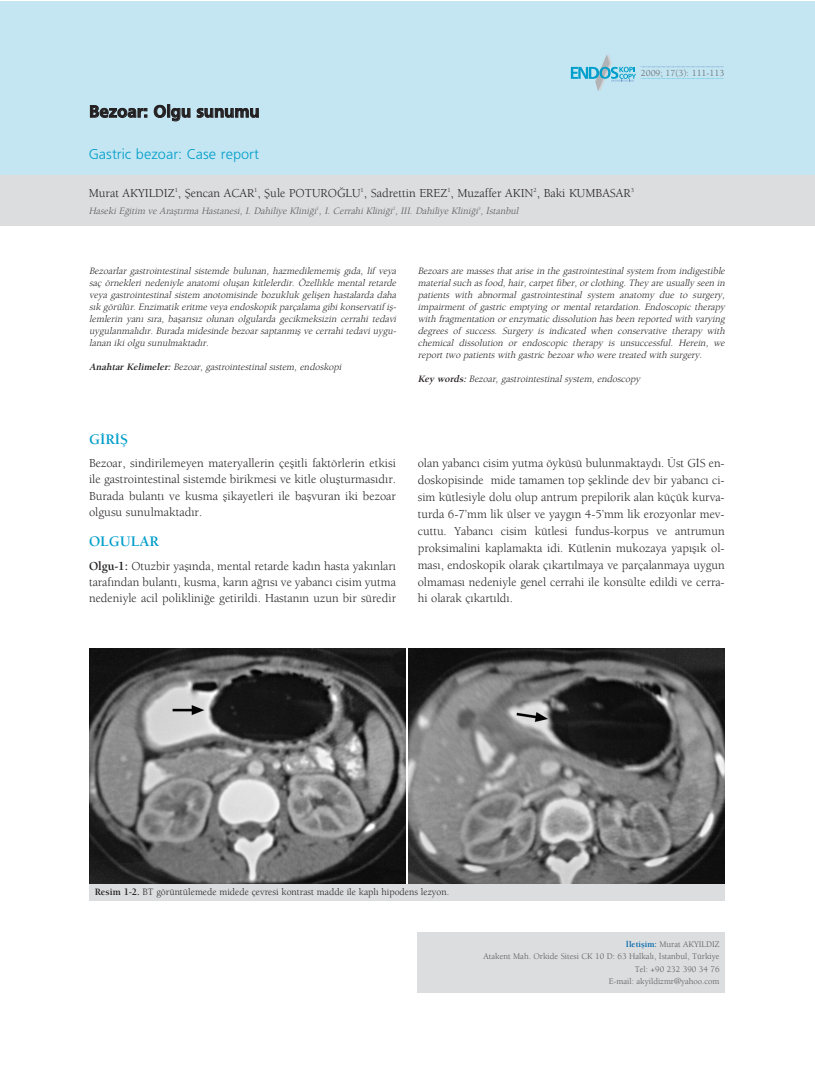
<style>
.page{position:relative;width:815px;height:1081px;background:#fff}
.page>*{position:absolute;margin:0;border:0;box-sizing:border-box;transform-origin:0 0}
.t1{font:700 17.5px "Fruga San";color:#231f20}
.t2{font:15px "Frugal Sans";color:#009eca}
.t3{font:700 15px "Berkeley";color:#009eca}
.t4{font:12.5px/16.9px "Berkeley";color:#231f20;text-align:justify}
.t5{font:italic 10px/12px "Berkeley";color:#231f20;text-align:justify}
.t6{font:italic 10px "Berkeley";color:#57585a}
.t7{font:10px "Berkeley";color:#231f20}
.t8{font:9.5px "Berkeley";color:#636366}
.t9{font:8.75px/12.5px "Berkeley";color:#57585a;text-align:right}
.s1{font-weight:700}
.s2{font-weight:700;color:#0067aa}
</style>
<div class="page">
<div style="left:418px;top:932px;width:307px;height:60px;background:#dcdddf"></div>
<div style="left:0;top:1px;width:814px;height:224px;background:#c4e6f2"></div>
<div style="left:0;top:175px;width:814px;height:50px;background:#dcdddf"></div>
<svg style="left:571px;top:54px;width:153px;height:37px"></svg>
<img style="left:89px;top:648px;width:316px;height:236px">
<img style="left:409px;top:648px;width:316px;height:236px">
<div style="left:89px;top:884px;width:635px;height:17px;background:#dcdddf"></div>
<p class="t8" style="left:641px;top:69px;width:85px">2009; 17(3): 111-113</p>
<h1 class="t1" style="left:89px;top:105px;width:172px">Bezoar: Olgu sunumu</h1>
<h2 class="t2" style="left:89px;top:148px;width:172px">Gastric bezoar: Case report</h2>
<p class="t4" style="left:89px;top:185px;width:547px">Murat AKYILDIZ<sup>1</sup>, fiencan ACAR<sup>1</sup>, fiule POTURO⁄LU<sup>1</sup>, Sadrettin EREZ<sup>1</sup>, Muzaffer AKIN<sup>2</sup>, Baki KUMBASAR<sup>3</sup></p>
<p class="t6" style="left:89px;top:206px;width:433px">Haseki E¤itim ve Araflt›rma Hastanesi, I. Dahiliye Klini¤i<sup>1</sup>, I. Cerrahi Klini¤i<sup>2</sup>, III. Dahiliye Klini¤i<sup>3</sup>, ‹stanbul</p>
<p class="t5" style="left:89px;top:266px;width:310px">Bezoarlar gastrointestinal sistemde bulunan, hazmedilememifl g›da, lif veya saç örnekleri nedeniyle anatomi oluflan kitlelerdir. Özell›kle mental retarde veya gastrointestinal sistem anotomisinde bozukluk geliflen hastalarda daha s›k görülür.Enzimatik eritme veya endoskopik parçalama gibikonservatif ifl&shy;lemlerin yan› s›ra, baflar›s›z olunan olgularda gecikmeksizin cerrahi tedavi uygulanmal›d›r. Burada midesinde bezoar saptanm›fl ve cerrahi tedavi uygu&shy;lanan iki olgu sunulmaktad›r.</p>
<p class="t5" style="left:89px;top:362px;width:256px"><span class="s1">Anahtar Kelimeler:</span> Bezoar, gastrointestinal s›stem, endoskopi</p>
<h2 class="t3" style="left:89px;top:433px;width:41px">G‹R‹fi</h2>
<p class="t4" style="left:89px;top:456px;width:308px;line-height:16.4px">Bezoar, sindirilemeyen materyallerin çeflitli faktörlerin etkisi ile gastrointestinal sistemde birikmesi ve kitle oluflturmas›d›r.<br>Burada bulant› ve kusma flikayetleri ile baflvuran iki bezoar olgusu sunulmaktad›r.</p>
<h2 class="t3" style="left:89px;top:536px;width:71px">OLGULAR</h2>
<p class="t4" style="left:89px;top:558px;width:308px;line-height:16.4px"><span class="s1">Olgu-1:</span> Otuzbir yafl›nda, mental retarde kad›n hasta yak›nlar› taraf›ndan bulant›, kusma, kar›n a¤r›s› ve yabanc› cisim yutma nedeniyle acil poliklini¤e getirildi. Hastan›n uzun bir süredir</p>
<p class="t5" style="left:418px;top:266px;width:310px;text-align:left">Bezoars are masses that arise in the gastrointestinal system from indigestible materialsuch asfood,hair,carpetfiber,orclothing.They are usually seen in patients with abnormal gastrointestinal system anatomy due to surgery, impairment of gastric emptying or mental retardation. Endoscopic therapy with fragmentation or enzymatic dissolution has been reported with varying degrees of success. Surgery is indicated when conservative therapy with chemical dissolution or endoscopic therapy is unsuccessful. Herein, we report two patients with gastric bezoar who were treated with surgery .</p>
<p class="t5" style="left:418px;top:374px;width:224px"><span class="s1">Key words:</span> Bezoar, gastrointestinal system, endoscopy</p>
<p class="t4" style="left:418px;top:456px;width:308px">olan yabanc› cisim yutma öyküsü bulunmaktayd›. Üst G‹S en&shy;doskopisinde mide tamamen top fleklinde dev bir yabanc› ci&shy;sim kütlesiyle dolu olup antrum prepilorik alan küçük kurva&shy;turda 6-7’mm lik ülser ve yayg›n 4-5’mm lik erozyonlar mev&shy;cuttu. Yabanc› cisim kütlesi fundus-korpus ve antrumun proksimalini kaplamakta idi. Kütlenin mukozaya yap›fl›k ol&shy;mas›, endoskopik olarak ç›kart›lmaya ve parçalanmaya uygun olmamas› nedeniyle genel cerrahi ile konsülte edildi ve cerra&shy;hi olarak ç›kart›ld›.</p>
<p class="t7" style="left:95px;top:888px;width:356px"><span class="s1">Resim 1-2.</span> BT görüntülemede midede çevresi kontrast madde ile kapl› hipodens lezyon.</p>
<p class="t9" style="left:483px;top:938px;width:238px"><span class="s2">‹letiflim:</span> Murat AKYILDIZ<br>Atakent Mah. Orkide Sitesi CK 10 D: 63 Halkal›, ‹stanbul, Türkiye Tel: +90 232 390 34 76<br>E-mail: akyildizmr@yahoo.com</p>
</div>
